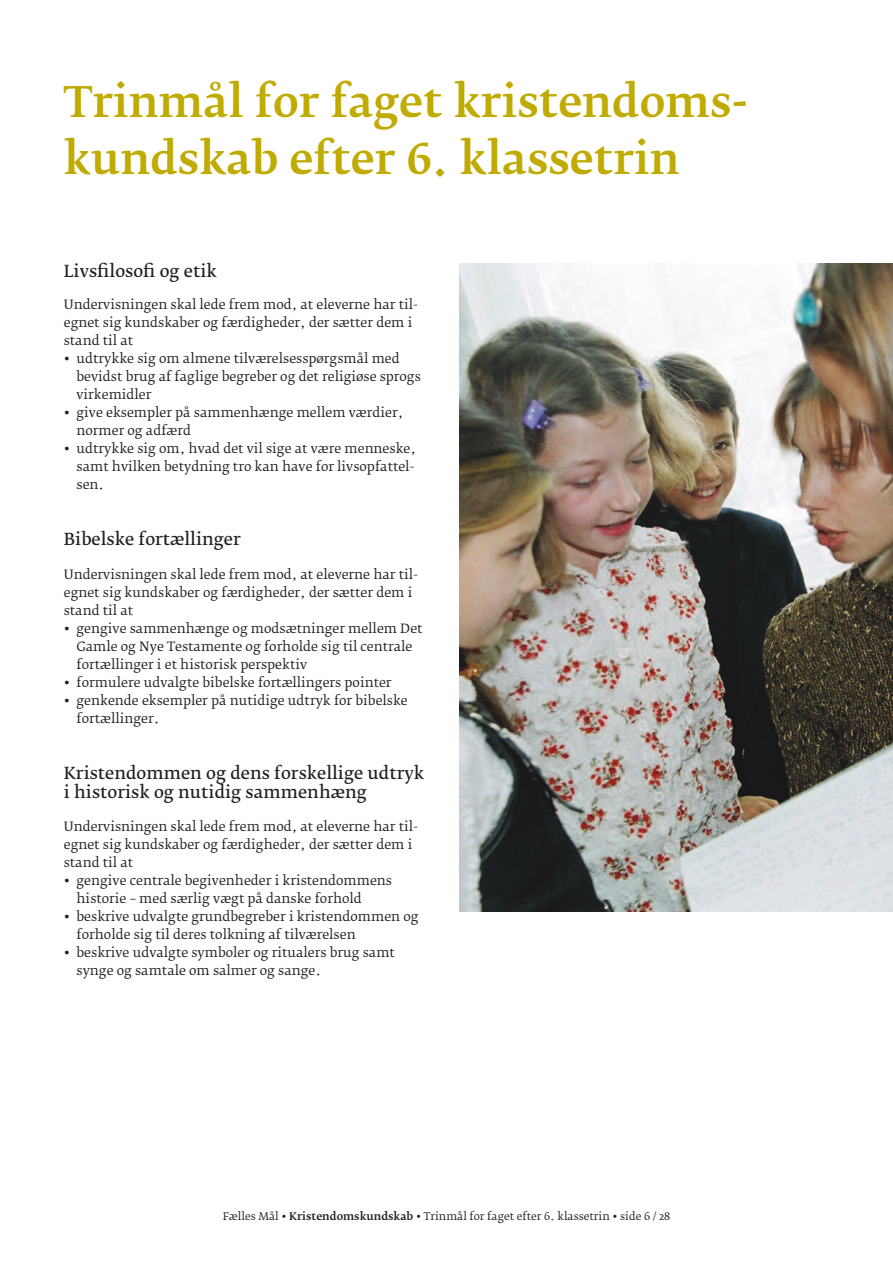
<style>
.page{position:relative;width:893px;height:1263px;background:#fff}
.page>*{position:absolute;margin:0;border:0;box-sizing:border-box;transform-origin:0 0}
.t1{font:500 42px/57px "Fedra Serif B Std";color:#bfab02}
.t2{font:600 16.5px/19.5px "Fedra Serif B Std";color:#231f20}
.t3{font:12.75px/18px "Fedra Serif B Std";color:#231f20}
.t4{font:10.5px "Fedra Serif B Std";color:#231f20}
.s1{font-weight:500}
</style>
<div class="page">
<img style="left:460px;top:264px;width:433px;height:647px">
<h1 class="t1" style="left:64px;top:79px;width:685px">Trinmål for faget kristendoms&shy;kundskab efter 6. klassetrin</h1>
<p class="t2" style="left:64px;top:263px;width:155px">Livsfilosofi og etik</p>
<p class="t3" style="left:64px;top:297px;width:356px">Undervisningen skal lede frem mod, at eleverne har til&shy;egnet sig kundskaber og færdigheder, der sætter dem i stand til at</p>
<p class="t3" style="left:77px;top:351px;width:346px;text-indent:-13px">• udtrykke sig om almene tilværelsesspørgsmål med bevidst brug af faglige begreber og det religiøse sprogs virkemidler</p>
<p class="t3" style="left:77px;top:405px;width:328px;text-indent:-13px">• give eksempler på sammenhænge mellem værdier, normer og adfærd</p>
<p class="t3" style="left:77px;top:441px;width:341px;text-indent:-13px">• udtrykke sig om, hvad det vil sige at være menneske, samt hvilken betydning tro kan have for livsopfattel&shy;sen.</p>
<p class="t2" style="left:64px;top:531px;width:179px">Bibelske fortællinger</p>
<p class="t3" style="left:64px;top:567px;width:356px">Undervisningen skal lede frem mod, at eleverne har til&shy;egnet sig kundskaber og færdigheder, der sætter dem i stand til at</p>
<p class="t3" style="left:77px;top:621px;width:348px;text-indent:-13px">• gengive sammenhænge og modsætninger mellem Det<br>Gamle og Nye Testamente og forholde sig til centrale fortællinger i et historisk perspektiv</p>
<p class="t3" style="left:64px;top:675px;width:329px">• formulere udvalgte bibelske fortællingers pointer</p>
<p class="t3" style="left:77px;top:693px;width:333px;text-indent:-13px">• genkende eksempler på nutidige udtryk for bibelske fortællinger.</p>
<p class="t2" style="left:64px;top:765px;width:362px">Kristendommen og dens forskellige udtryk i historisk og nutidig sammenhæng</p>
<p class="t3" style="left:64px;top:819px;width:356px">Undervisningen skal lede frem mod, at eleverne har til&shy;egnet sig kundskaber og færdigheder, der sætter dem i stand til at</p>
<p class="t3" style="left:77px;top:873px;width:317px;text-indent:-13px">• gengive centrale begivenheder i kristendommens historie – med særlig vægt på danske forhold</p>
<p class="t3" style="left:77px;top:909px;width:344px;text-indent:-13px">• beskrive udvalgte grundbegreber i kristendommen og forholde sig til deres tolkning af tilværelsen</p>
<p class="t3" style="left:77px;top:945px;width:320px;text-indent:-13px">• beskrive udvalgte symboler og ritualers brug samt synge og samtale om salmer og sange.</p>
<p class="t4" style="left:223px;top:1212px;width:449px">Fælles Mål • <span class="s1">Kristendomskundskab</span> • Trinmål for faget efter 6. klassetrin • side 6 / 28</p>
</div>
